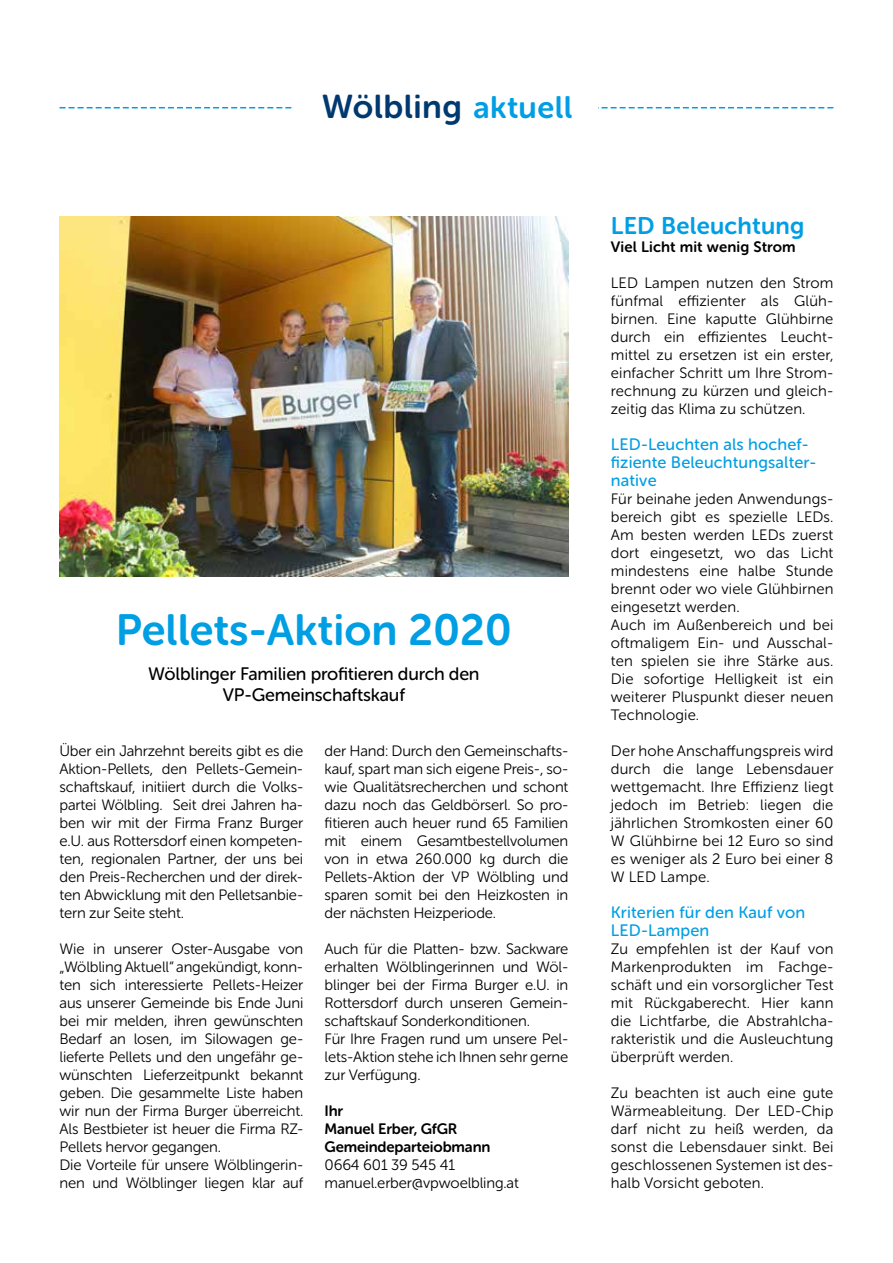
<style>
.page{position:relative;width:893px;height:1263px;background:#fff}
.page>*{position:absolute;margin:0;border:0;box-sizing:border-box;transform-origin:0 0}
.t1{font:43.5px "Museo Sans Rounded 700";color:#009ee3}
.t2{font:33px "Museo Sans Rounded 700";letter-spacing:.015em;color:#00396f}
.t3{font:24px "Museo Sans Rounded 700";letter-spacing:.01em;color:#009ee3}
.t4{font:18px/21.6px "Museo Sans Rounded 500";letter-spacing:-.01em;color:#000;text-align:center}
.t5{font:16.5px/18px "Museo Sans Rounded 500";letter-spacing:.01em;color:#009ee3}
.t6{font:15px/18px "Museo Sans Rounded 300";letter-spacing:-.01em;color:#000;text-align:justify}
.t7{font:15px/18px "Museo Sans Rounded 300";letter-spacing:.01em;color:#000}
.t8{font:15px/18px "Museo Sans Rounded 700";letter-spacing:-.01em;color:#000}
.t9{font:15px "Museo Sans Rounded 700";letter-spacing:.01em;color:#000}
.s1{font-size:30.9px;color:#009ee3}
</style>
<div class="page">
<svg style="left:60px;top:107px;width:773px;height:1px"></svg>
<div style="left:295px;top:82px;width:303px;height:54px;background:#fff"></div>
<img style="left:60px;top:216px;width:508px;height:360px">
<h2 class="t2" style="left:322px;top:89px;width:252px">Wölbling <span class="s1">aktuell</span></h2>
<h1 class="t1" style="left:116px;top:605px;width:398px">Pellets-Aktion 2020</h1>
<p class="t4" style="left:148px;top:663px;width:333px">Wölblinger Familien profitieren durch den<br>VP-Gemeinschaftskauf</p>
<p class="t6" style="left:60px;top:742px;width:245px">Über ein Jahrzehnt bereits gibt es die Aktion-Pellets, den Pellets-Gemein&shy;schaftskauf, initiiert durch die Volks&shy;partei Wölbling. Seit drei Jahren ha&shy;ben wir mit der Firma Franz Burger e.U. aus Rottersdorf einen kompeten&shy;ten, regionalen Partner, der uns bei den Preis-Recherchen und der direk&shy;ten Abwicklung mit den Pelletsanbie&shy;tern zur Seite steht.</p>
<p class="t6" style="left:60px;top:940px;width:245px;text-align:left">Wie in unserer Oster-Ausgabe von „Wölbling Aktuell“ angekündigt, konn&shy;ten sich interessierte Pellets-Heizer aus unserer Gemeinde bis Ende Juni bei mir melden, ihren gewünschten Bedarf an losen, im Silowagen ge&shy;lieferte Pellets und den ungefähr ge&shy;wünschten Lieferzeitpunkt bekannt geben. Die gesammelte Liste haben wir nun der Firma Burger überreicht.<br>Als Bestbieter ist heuer die Firma RZ-Pellets hervor gegangen.<br>Die Vorteile für unsere Wölblingerin&shy;nen und Wölblinger liegen klar auf</p>
<p class="t6" style="left:325px;top:742px;width:245px">der Hand: Durch den Gemeinschafts&shy;kauf, spart man sich eigene Preis-, so&shy;wie Qualitätsrecherchen und schont dazu noch das Geldbörserl. So pro&shy;fitieren auch heuer rund 65 Familien mit einem Gesamtbestellvolumen von in etwa 260.000 kg durch die Pellets-Aktion der VP Wölbling und sparen somit bei den Heizkosten in der nächsten Heizperiode.</p>
<p class="t6" style="left:325px;top:940px;width:245px;text-align:left">Auch für die Platten- bzw. Sackware erhalten Wölblingerinnen und Wöl&shy;blinger bei der Firma Burger e.U. in Rottersdorf durch unseren Gemein&shy;schaftskauf Sonderkonditionen.<br>Für Ihre Fragen rund um unsere Pel&shy;lets-Aktion stehe ich Ihnen sehr gerne zur Verfügung.</p>
<p class="t8" style="left:325px;top:1102px;width:167px">Ihr<br>Manuel Erber, GfGR<br>Gemeindeparteiobmann</p>
<p class="t6" style="left:325px;top:1156px;width:196px">0664 601 39 545 41 manuel.erber@vpwoelbling.at</p>
<h3 class="t3" style="left:611px;top:212px;width:195px">LED Beleuchtung</h3>
<p class="t9" style="left:611px;top:238px;width:186px">Viel Licht mit wenig Strom</p>
<p class="t6" style="left:611px;top:274px;width:224px">LED Lampen nutzen den Strom fünfmal effizienter als Glüh&shy;birnen. Eine kaputte Glühbirne durch ein effizientes Leucht&shy;mittel zu ersetzen ist ein erster, einfacher Schritt um Ihre Strom&shy;rechnung zu kürzen und gleich&shy;zeitig das Klima zu schützen.</p>
<p class="t5" style="left:611px;top:435px;width:207px">LED-Leuchten als hochef&shy;fiziente Beleuchtungsalter&shy;native</p>
<p class="t7" style="left:611px;top:490px;width:224px">Für beinahe jeden Anwendungs&shy;bereich gibt es spezielle LEDs.<br>Am besten werden LEDs zuerst dort eingesetzt, wo das Licht mindestens eine halbe Stunde brennt oder wo viele Glühbirnen eingesetzt werden.<br>Auch im Außenbereich und bei oftmaligem Ein- und Ausschal&shy;ten spielen sie ihre Stärke aus.<br>Die sofortige Helligkeit ist ein weiterer Pluspunkt dieser neuen<br>Technologie.</p>
<p class="t6" style="left:611px;top:742px;width:224px">Der hohe Anschaffungspreis wird durch die lange Lebensdauer wettgemacht. Ihre Effizienz liegt jedoch im Betrieb: liegen die jährlichen Stromkosten einer 60<br>W Glühbirne bei 12 Euro so sind es weniger als 2 Euro bei einer 8<br>W LED Lampe.</p>
<p class="t5" style="left:611px;top:903px;width:196px">Kriterien für den Kauf von<br>LED-Lampen</p>
<p class="t6" style="left:611px;top:940px;width:224px">Zu empfehlen ist der Kauf von Markenprodukten im Fachge&shy;schäft und ein vorsorglicher Test mit Rückgaberecht. Hier kann die Lichtfarbe, die Abstrahlcha&shy;rakteristik und die Ausleuchtung überprüft werden.</p>
<p class="t6" style="left:611px;top:1084px;width:224px">Zu beachten ist auch eine gute Wärmeableitung. Der LED-Chip darf nicht zu heiß werden, da sonst die Lebensdauer sinkt. Bei geschlossenen Systemen ist des&shy;halb Vorsicht geboten.</p>
</div>
